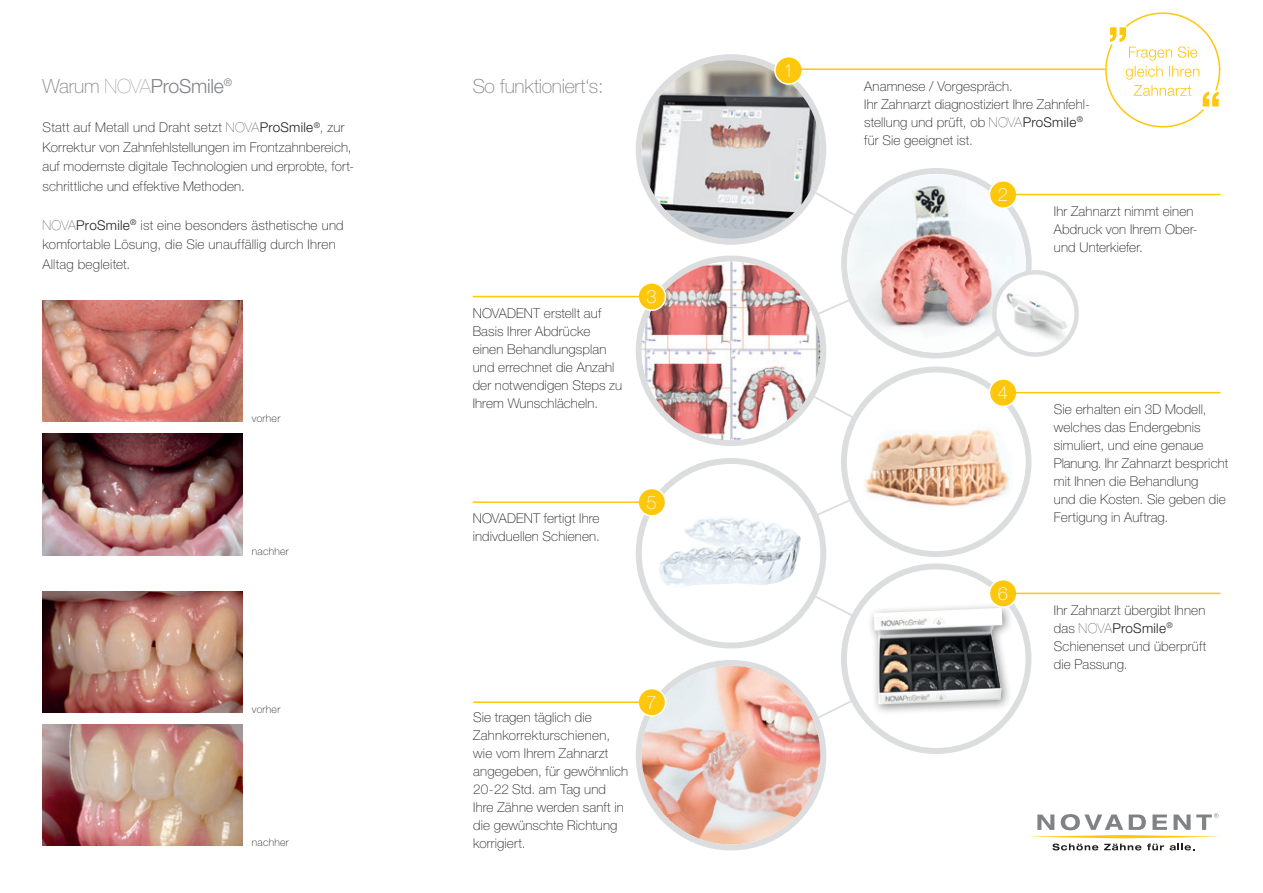
<style>
.page{position:relative;width:1263px;height:893px;background:#fff}
.page>*{position:absolute;margin:0;border:0;box-sizing:border-box;transform-origin:0 0}
.t1{font:300 19.5px "Helvetica Neue";letter-spacing:-.01em;color:#808285}
.t2{font:100 19.5px "Helvetica Neue";letter-spacing:-.01em;color:#808285}
.t3{font:100 18.3px "Helvetica Neue";color:#fff}
.t4{font:100 13.5px/18px "Helvetica Neue";letter-spacing:.01em;color:#231f20}
.t5{font:100 10.5px "Helvetica Neue";letter-spacing:.025em;color:#231f20}
.s1{font-weight:100}
.s2{font-weight:200}
.s3{font-weight:300}
</style>
<div class="page">
<svg style="left:727px;top:149px;width:213px;height:607px"></svg>
<svg style="left:1052px;top:844px;width:46px;height:6px"></svg>
<svg style="left:1104px;top:844px;width:37px;height:6px"></svg>
<svg style="left:1147px;top:844px;width:17px;height:6px"></svg>
<svg style="left:1170px;top:844px;width:25px;height:6px"></svg>
<svg style="left:1029px;top:813px;width:190px;height:25px"></svg>
<img style="left:43px;top:301px;width:199px;height:121px">
<img style="left:43px;top:592px;width:199px;height:121px">
<img style="left:43px;top:434px;width:199px;height:121px">
<img style="left:43px;top:725px;width:199px;height:121px">
<div style="left:841px;top:168px;width:191px;height:190px;background:#dcdddf;border-radius:50%"></div>
<img style="left:847px;top:174px;width:179px;height:179px;border-radius:89px">
<div style="left:636px;top:54px;width:190px;height:191px;background:#dcdddf;border-radius:50%"></div>
<img style="left:642px;top:60px;width:178px;height:179px;border-radius:89px">
<div style="left:775px;top:57px;width:27px;height:27px;background:#fec70c;border-radius:50%"></div>
<div style="left:774px;top:56px;width:29px;height:29px;border:2px solid #fff;border-radius:50%"></div>
<div style="left:636px;top:256px;width:190px;height:190px;background:#dcdddf;border-radius:50%"></div>
<img style="left:642px;top:262px;width:178px;height:178px;border-radius:89px">
<div style="left:638px;top:283px;width:27px;height:27px;background:#fec70c;border-radius:50%"></div>
<div style="left:637px;top:282px;width:29px;height:29px;border:2px solid #fff;border-radius:50%"></div>
<div style="left:841px;top:366px;width:190px;height:191px;background:#dcdddf;border-radius:50%"></div>
<div style="left:847px;top:372px;width:178px;height:179px;background:#fff;border-radius:50%"></div>
<img style="left:855px;top:393px;width:170px;height:125px">
<img style="left:994px;top:272px;width:82px;height:82px;border-radius:41px">
<div style="left:992px;top:270px;width:87px;height:87px;border:4px solid #dcdddf;border-radius:50%"></div>
<div style="left:989px;top:379px;width:28px;height:27px;background:#fec70c;border-radius:50%"></div>
<div style="left:989px;top:378px;width:28px;height:29px;border:2px solid #fff;border-radius:50%"></div>
<div style="left:841px;top:563px;width:190px;height:191px;background:#dcdddf;border-radius:50%"></div>
<div style="left:847px;top:569px;width:178px;height:179px;background:#fff;border-radius:50%"></div>
<div style="left:867px;top:601px;width:146px;height:115px;background:#231f20;opacity:.5"></div>
<img style="left:874px;top:608px;width:128px;height:96px">
<div style="left:989px;top:580px;width:28px;height:27px;background:#fec70c;border-radius:50%"></div>
<div style="left:989px;top:579px;width:28px;height:29px;border:2px solid #fff;border-radius:50%"></div>
<div style="left:636px;top:458px;width:190px;height:190px;background:#dcdddf;border-radius:50%"></div>
<div style="left:642px;top:464px;width:178px;height:178px;background:#fff;border-radius:50%"></div>
<img style="left:659px;top:518px;width:142px;height:69px">
<div style="left:638px;top:488px;width:27px;height:28px;background:#fec70c;border-radius:50%"></div>
<div style="left:637px;top:488px;width:29px;height:29px;border:2px solid #fff;border-radius:50%"></div>
<div style="left:636px;top:660px;width:190px;height:190px;background:#dcdddf;border-radius:50%"></div>
<img style="left:642px;top:666px;width:178px;height:178px;border-radius:88px">
<div style="left:638px;top:688px;width:27px;height:28px;background:#fec70c;border-radius:50%"></div>
<div style="left:637px;top:688px;width:29px;height:29px;border:2px solid #fff;border-radius:50%"></div>
<div style="left:989px;top:181px;width:28px;height:27px;background:#fec70c;border-radius:50%"></div>
<div style="left:989px;top:180px;width:28px;height:29px;border:2px solid #fff;border-radius:50%"></div>
<hr style="left:473px;top:296px;width:168px;height:1px;background:#fec70c">
<hr style="left:473px;top:501px;width:172px;height:2px;background:#fec70c">
<hr style="left:473px;top:701px;width:169px;height:2px;background:#fec70c">
<hr style="left:1012px;top:593px;width:208px;height:1px;background:#fec70c">
<hr style="left:1012px;top:392px;width:208px;height:1px;background:#fec70c">
<hr style="left:1012px;top:194px;width:208px;height:1px;background:#fec70c">
<hr style="left:795px;top:68px;width:425px;height:2px;background:#fec70c">
<div style="left:1106px;top:13px;width:113px;height:114px;background:#fff;border-radius:50%"></div>
<svg style="left:1199px;top:89px;width:23px;height:23px"></svg>
<svg style="left:1110px;top:27px;width:109px;height:79px"></svg>
<h1 class="t1" style="left:43px;top:74px;width:191px"><span class="s1">Warum</span> <span class="s2">NOVA</span>ProSmile<sup>®</sup></h1>
<p class="t4" style="left:43px;top:117px;width:313px;line-height:19.5px">Statt auf Metall und Draht setzt <span class="s2">NOVA</span><span class="s3">ProSmile</span><sup>®</sup>, zur Korrektur von Zahnfehlstellungen im Frontzahnbereich, auf modernste digitale Technologien und erprobte, fort&shy;schrittliche und effektive Methoden.</p>
<p class="t4" style="left:43px;top:215px;width:303px;line-height:19.5px"><span class="s2">NOVA</span><span class="s3">ProSmile</span><sup>®</sup> ist eine besonders ästhetische und komfortable Lösung, die Sie unauffällig durch Ihren<br>Alltag begleitet.</p>
<p class="t5" style="left:252px;top:412px;width:30px">vorher</p>
<p class="t5" style="left:252px;top:545px;width:38px">nachher</p>
<p class="t5" style="left:252px;top:703px;width:30px">vorher</p>
<p class="t5" style="left:252px;top:836px;width:38px">nachher</p>
<h1 class="t2" style="left:473px;top:75px;width:132px">So funktioniert‘s:</h1>
<p class="t4" style="left:473px;top:304px;width:151px">NOVADENT erstellt auf<br>Basis Ihrer Abdrücke einen Behandlungsplan und errechnet die Anzahl der notwendigen Steps zu<br>Ihrem Wunschlächeln.</p>
<h2 class="t3" style="left:647px;top:286px;width:12px">3</h2>
<h2 class="t3" style="left:647px;top:492px;width:12px">5</h2>
<h2 class="t3" style="left:783px;top:60px;width:12px">1</h2>
<p class="t4" style="left:864px;top:77px;width:227px">Anamnese / Vorgespräch.<br>Ihr Zahnarzt diagnostiziert Ihre Zahnfehl&shy;stellung und prüft, ob <span class="s2">NOVA</span><span class="s3">ProSmile</span><sup>® </sup>für Sie geeignet ist.</p>
<h2 class="t3" style="left:998px;top:184px;width:12px">2</h2>
<p class="t4" style="left:1054px;top:202px;width:145px">Ihr Zahnarzt nimmt einen<br>Abdruck von Ihrem Ober&shy;und Unterkiefer.</p>
<h2 class="t3" style="left:998px;top:382px;width:12px">4</h2>
<p class="t4" style="left:1054px;top:400px;width:176px">Sie erhalten ein 3D Modell, welches das Endergebnis simuliert, und eine genaue<br>Planung. Ihr Zahnarzt bespricht mit Ihnen die Behandlung<br>und die Kosten. Sie geben die</p>
<p class="t4" style="left:473px;top:510px;width:128px">NOVADENT fertigt Ihre</p>
<p class="t4" style="left:1054px;top:508px;width:116px">Fertigung in Auftrag.</p>
<p class="t4" style="left:473px;top:528px;width:129px">indivduellen Schienen.</p>
<p class="t4" style="left:473px;top:708px;width:156px">Sie tragen täglich die<br>Zahnkorrekturschienen, wie vom Ihrem Zahnarzt angegeben, für gewöhnlich<br>20-22 Std. am Tag und<br>Ihre Zähne werden sanft in die gewünschte Richtung korrigiert.</p>
<h2 class="t3" style="left:647px;top:692px;width:12px">7</h2>
<h2 class="t3" style="left:998px;top:583px;width:12px">6</h2>
<p class="t4" style="left:1054px;top:601px;width:154px">Ihr Zahnarzt übergibt Ihnen das <span class="s2">NOVA</span><span class="s3">ProSmile</span><sup>®<br></sup>Schienenset und überprüft die Passung.</p>
</div>
